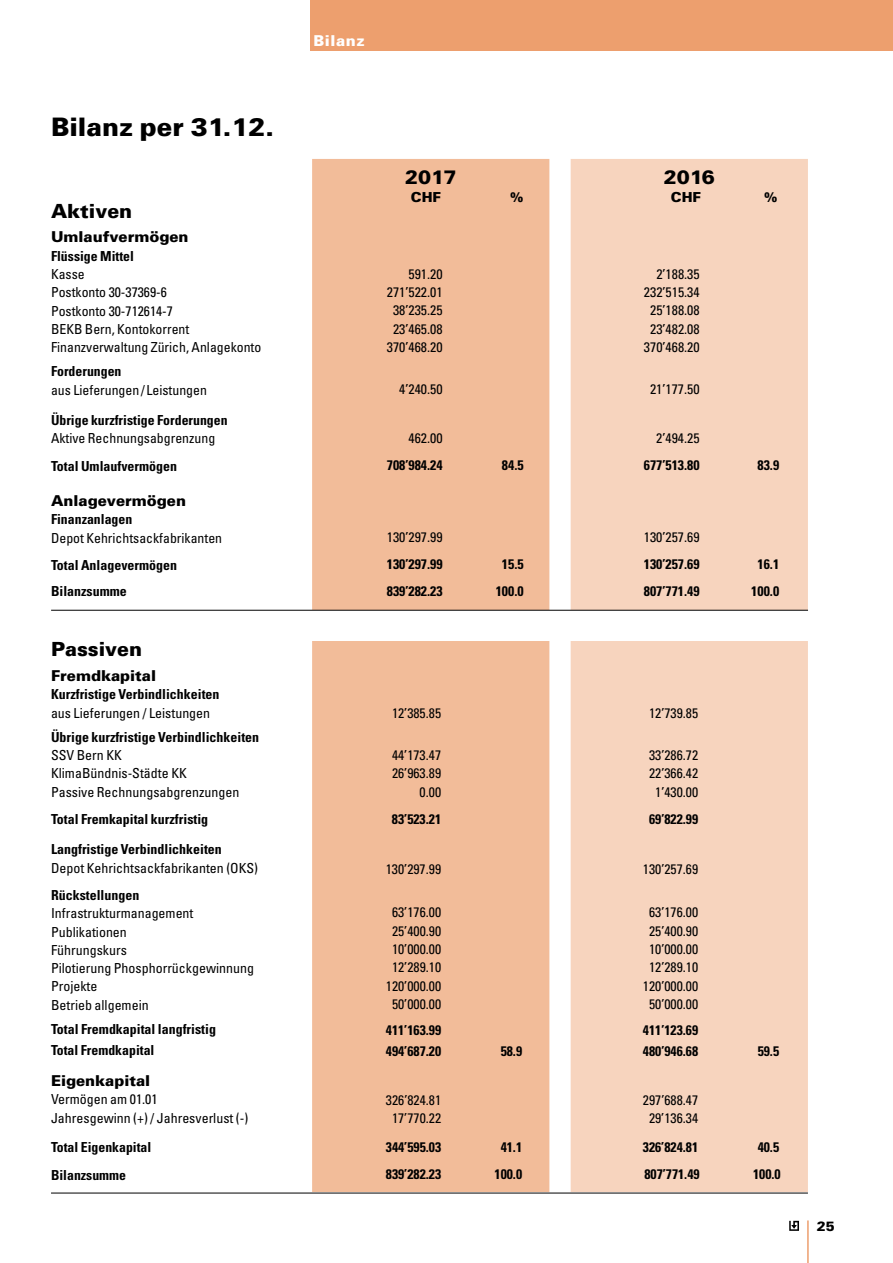
<style>
.page{position:relative;width:893px;height:1263px;background:#fff}
.page>*{position:absolute;margin:0;border:0;box-sizing:border-box;transform-origin:0 0}
.t1{font:900 25.5px "Univers";color:#000}
.t2{font:900 19.5px "Univers";color:#000}
.t3{font:900 15px "Univers";color:#000}
.t4{font:900 15px "Univers";letter-spacing:.04em;color:#fff}
.t5{font:condensed 13.8px/18.3px "Univers";color:#000;text-align:center}
.t6{font:700 condensed 13.8px/21.3px "Univers";color:#000}
.t7{font:900 13.8px "Univers";color:#000}
.t8{font:900 13.5px "Univers";color:#000}
</style>
<div class="page">
<div style="left:310px;top:0;width:583px;height:51px;background:#ed9f6e"></div>
<hr style="left:807px;top:1220px;width:2px;height:43px;background:#ed9f6e">
<svg style="left:789px;top:1221px;width:10px;height:10px"></svg>
<div style="left:312px;top:159px;width:237px;height:1033px;background:#f2bc99"></div>
<div style="left:571px;top:159px;width:237px;height:1033px;background:#f7d4be"></div>
<div style="left:312px;top:610px;width:237px;height:31px;background:#fff"></div>
<div style="left:571px;top:610px;width:237px;height:31px;background:#fff"></div>
<hr style="left:51px;top:610px;width:757px;height:1px;background:#000">
<hr style="left:51px;top:1193px;width:757px;height:1px;background:#000">
<h1 class="t1" style="left:51px;top:111px;width:224px">Bilanz per 31.12.</h1>
<h2 class="t2" style="left:51px;top:199px;width:83px">Aktiven</h2>
<p class="t3" style="left:51px;top:228px;width:139px">Umlaufvermögen</p>
<p class="t6" style="left:51px;top:245px;width:84px">Flüssige Mittel</p>
<p class="t5" style="left:51px;top:265px;width:212px;text-align:left">Kasse<br>Postkonto 30-37369-6<br>Postkonto 30-712614-7<br>BEKB Bern, Kontokorrent<br>Finanzverwaltung Zürich, Anlagekonto</p>
<p class="t6" style="left:51px;top:361px;width:72px">Forderungen</p>
<p class="t5" style="left:51px;top:380px;width:157px">aus Lieferungen / Leistungen</p>
<p class="t6" style="left:51px;top:409px;width:178px">Übrige kurzfristige Forderungen</p>
<p class="t5" style="left:51px;top:429px;width:166px">Aktive Rechnungsabgrenzung</p>
<p class="t6" style="left:51px;top:455px;width:128px">Total Umlaufvermögen</p>
<p class="t3" style="left:51px;top:491px;width:136px">Anlagevermögen</p>
<p class="t6" style="left:51px;top:508px;width:83px">Finanzanlagen</p>
<p class="t5" style="left:51px;top:528px;width:173px">Depot Kehrichtsackfabrikanten</p>
<p class="t6" style="left:51px;top:551px;width:128px;line-height:26.4px">Total Anlagevermögen<br>Bilanzsumme</p>
<h2 class="t2" style="left:51px;top:637px;width:93px">Passiven</h2>
<p class="t3" style="left:51px;top:666px;width:106px">Fremdkapital</p>
<p class="t6" style="left:51px;top:683px;width:170px">Kurzfristige Verbindlichkeiten</p>
<p class="t5" style="left:51px;top:703px;width:161px">aus Lieferungen / Leistungen</p>
<p class="t6" style="left:51px;top:726px;width:210px">Übrige kurzfristige Verbindlichkeiten</p>
<p class="t5" style="left:51px;top:746px;width:190px;text-align:left">SSV Bern KK<br>KlimaBündnis-Städte KK<br>Passive Rechnungsabgrenzungen</p>
<p class="t6" style="left:51px;top:804px;width:172px;line-height:30.3px">Total Fremkapital kurzfristig<br>Langfristige Verbindlichkeiten</p>
<p class="t5" style="left:51px;top:858px;width:209px">Depot Kehrichtsackfabrikanten (OKS)</p>
<p class="t6" style="left:51px;top:884px;width:90px">Rückstellungen</p>
<p class="t5" style="left:51px;top:904px;width:205px;text-align:left">Infrastrukturmanagement<br>Publikationen<br>Führungskurs<br>Pilotierung Phosphorrückgewinnung<br>Projekte<br>Betrieb allgemein</p>
<p class="t6" style="left:51px;top:1018px;width:166px">Total Fremdkapital langfristig<br>Total Fremdkapital</p>
<p class="t3" style="left:51px;top:1071px;width:101px">Eigenkapital</p>
<p class="t5" style="left:51px;top:1090px;width:199px;text-align:left">Vermögen am 01.01<br>Jahresgewinn (+) / Jahresverlust (-)</p>
<p class="t6" style="left:51px;top:1133px;width:102px;line-height:27.8px">Total Eigenkapital<br>Bilanzsumme</p>
<p class="t4" style="left:313px;top:31px;width:53px">Bilanz</p>
<h2 class="t2" style="left:405px;top:165px;width:53px">2017</h2>
<p class="t7" style="left:411px;top:188px;width:32px">CHF</p>
<p class="t7" style="left:510px;top:188px;width:15px">%</p>
<p class="t5" style="left:387px;top:264px;width:57px;text-align:right">591.20<br>271’522.01<br>38’235.25<br>23’465.08<br>370’468.20</p>
<p class="t5" style="left:399px;top:380px;width:45px">4’240.50</p>
<p class="t5" style="left:408px;top:429px;width:36px">462.00</p>
<p class="t6" style="left:387px;top:455px;width:57px">708’984.24</p>
<p class="t6" style="left:502px;top:455px;width:23px">84.5</p>
<p class="t5" style="left:387px;top:527px;width:57px">130’297.99</p>
<p class="t6" style="left:387px;top:553px;width:57px">130’297.99</p>
<p class="t6" style="left:502px;top:553px;width:23px">15.5</p>
<p class="t6" style="left:387px;top:581px;width:57px">839’282.23</p>
<p class="t6" style="left:496px;top:581px;width:29px">100.0</p>
<p class="t5" style="left:392px;top:703px;width:51px">12’385.85</p>
<p class="t5" style="left:392px;top:746px;width:51px;text-align:right">44’173.47<br>26’963.89<br>0.00</p>
<p class="t6" style="left:392px;top:808px;width:51px">83’523.21</p>
<p class="t5" style="left:386px;top:860px;width:57px">130’297.99</p>
<p class="t5" style="left:386px;top:903px;width:57px">63’176.00<br>25’400.90<br>10’000.00<br>12’289.10<br>120’000.00<br>50’000.00</p>
<p class="t6" style="left:386px;top:1019px;width:57px">411’163.99<br>494’687.20</p>
<p class="t6" style="left:501px;top:1040px;width:23px">58.9</p>
<p class="t5" style="left:386px;top:1090px;width:57px">326’824.81<br>17’770.22</p>
<p class="t6" style="left:386px;top:1136px;width:57px">344’595.03</p>
<p class="t6" style="left:501px;top:1136px;width:23px">41.1</p>
<p class="t6" style="left:386px;top:1163px;width:57px">839’282.23</p>
<p class="t6" style="left:495px;top:1163px;width:29px">100.0</p>
<h2 class="t2" style="left:664px;top:165px;width:53px">2016</h2>
<p class="t7" style="left:671px;top:188px;width:32px">CHF</p>
<p class="t7" style="left:764px;top:188px;width:15px">%</p>
<p class="t5" style="left:644px;top:264px;width:57px;text-align:right">2’188.35<br>232’515.34<br>25’188.08<br>23’482.08<br>370’468.20</p>
<p class="t5" style="left:650px;top:380px;width:51px">21’177.50</p>
<p class="t5" style="left:656px;top:429px;width:45px">2’494.25</p>
<p class="t6" style="left:644px;top:455px;width:57px">677’513.80</p>
<p class="t6" style="left:757px;top:455px;width:23px">83.9</p>
<p class="t5" style="left:644px;top:527px;width:57px">130’257.69</p>
<p class="t6" style="left:644px;top:553px;width:57px">130’257.69</p>
<p class="t6" style="left:757px;top:553px;width:23px">16.1</p>
<p class="t6" style="left:644px;top:581px;width:57px">807’771.49</p>
<p class="t6" style="left:751px;top:581px;width:29px">100.0</p>
<p class="t5" style="left:649px;top:703px;width:51px">12’739.85</p>
<p class="t5" style="left:649px;top:746px;width:51px">33’286.72<br>22’366.42<br>1’430.00</p>
<p class="t6" style="left:649px;top:808px;width:51px">69’822.99</p>
<p class="t5" style="left:643px;top:860px;width:57px">130’257.69</p>
<p class="t5" style="left:643px;top:903px;width:57px">63’176.00<br>25’400.90<br>10’000.00<br>12’289.10<br>120’000.00<br>50’000.00</p>
<p class="t6" style="left:643px;top:1019px;width:57px">411’123.69<br>480’946.68</p>
<p class="t6" style="left:758px;top:1040px;width:23px">59.5</p>
<p class="t5" style="left:643px;top:1090px;width:57px">297’688.47<br>29’136.34</p>
<p class="t6" style="left:643px;top:1136px;width:57px">326’824.81</p>
<p class="t6" style="left:758px;top:1136px;width:23px">40.5</p>
<p class="t6" style="left:644px;top:1163px;width:57px">807’771.49</p>
<p class="t6" style="left:753px;top:1163px;width:29px">100.0</p>
<p class="t8" style="left:817px;top:1218px;width:20px">25</p>
</div>
